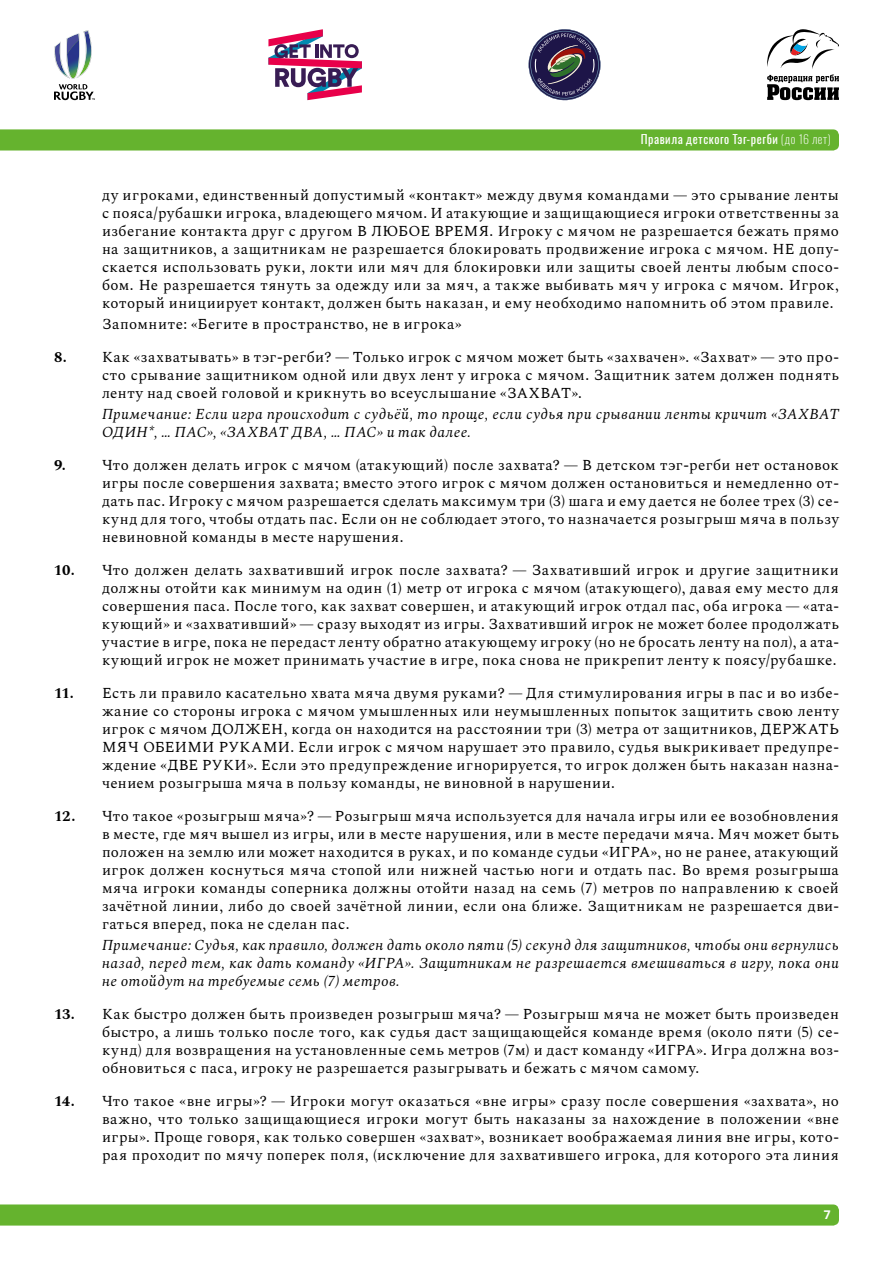
<style>
.page{position:relative;width:893px;height:1263px;background:#fff}
.page>*{position:absolute;margin:0;border:0;box-sizing:border-box;transform-origin:0 0}
.t1{font:15px/18px "Spectral";letter-spacing:.035em;color:#000;text-align:justify}
.t2{font:italic 15px/18px "Spectral";letter-spacing:.025em;color:#000}
.t3{font:700 15px "Spectral";color:#000}
.t4{font:12px "Oswald";letter-spacing:.045em;color:#fff}
.t5{font:700 12px "Open Sans";color:#fff}
.s1{font-weight:200}
.s2{font-weight:700}
</style>
<div class="page">
<div style="left:0;top:129px;width:839px;height:21px;background:#65b32e"></div>
<div style="left:0;top:1204px;width:839px;height:21px;background:#65b32e"></div>
<svg style="left:54px;top:30px;width:41px;height:70px"></svg>
<svg style="left:767px;top:29px;width:72px;height:71px"></svg>
<svg style="left:268px;top:29px;width:94px;height:71px"></svg>
<svg style="left:528px;top:29px;width:73px;height:72px"></svg>
<p class="t4" style="left:641px;top:130px;width:191px">Правила детского Тэг-регби <span class="s1">(до 16 лет)</span></p>
<p class="t1" style="left:102px;top:185px;width:738px">ду игроками, единственный допустимый «контакт» между двумя командами — это срывание ленты с пояса/рубашки игрока, владеющего мячом. И атакующие и защищающиеся игроки ответственны за избегание контакта друг с другом В ЛЮБОЕ ВРЕМЯ. Игроку с мячом не разрешается бежать прямо на защитников, а защитникам не разрешается блокировать продвижение игрока с мячом. НЕ допу&shy;скается использовать руки, локти или мяч для блокировки или защиты своей ленты любым спосо&shy;бом. Не разрешается тянуть за одежду или за мяч, а также выбивать мяч у игрока с мячом. Игрок, который инициирует контакт, должен быть наказан, и ему необходимо напомнить об этом правиле.</p>
<p class="t1" style="left:102px;top:314px;width:361px">Запомните: «Бегите в пространство, не в игрока»</p>
<p class="t1" style="left:102px;top:347px;width:738px;text-indent:-48px"><span class="s2">8.</span> Как «захватывать» в тэг-регби? — Только игрок с мячом может быть «захвачен». «Захват» — это про&shy;сто срывание защитником одной или двух лент у игрока с мячом. Защитник затем должен поднять ленту над своей головой и крикнуть во всеуслышание «ЗАХВАТ».</p>
<p class="t2" style="left:102px;top:404px;width:738px">Примечание: Если игра происходит с судьёй, то проще, если судья при срывании ленты кричит «ЗАХВАТ<br>ОДИН*, … ПАС», «ЗАХВАТ ДВА, … ПАС» и так далее.</p>
<p class="t3" style="left:54px;top:454px;width:13px">9.</p>
<p class="t1" style="left:102px;top:455px;width:738px">Что должен делать игрок с мячом (атакующий) после захвата? — В детском тэг-регби нет остановок игры после совершения захвата; вместо этого игрок с мячом должен остановиться и немедленно от&shy;дать пас. Игроку с мячом разрешается сделать максимум три (3) шага и ему дается не более трех (3) се&shy;кунд для того, чтобы отдать пас. Если он не соблюдает этого, то назначается розыгрыш мяча в пользу невиновной команды в месте нарушения.</p>
<p class="t1" style="left:102px;top:560px;width:738px;text-indent:-48px"><span class="s2">10.</span> Что должен делать захвативший игрок после захвата? — Захвативший игрок и другие защитники должны отойти как минимум на один (1) метр от игрока с мячом (атакующего), давая ему место для совершения паса. После того, как захват совершен, и атакующий игрок отдал пас, оба игрока — «ата&shy;кующий» и «захвативший» — сразу выходят из игры. Захвативший игрок не может более продолжать участие в игре, пока не передаст ленту обратно атакующему игроку (но не бросать ленту на пол), а ата&shy;кующий игрок не может принимать участие в игре, пока снова не прикрепит ленту к поясу/рубашке.</p>
<p class="t1" style="left:102px;top:683px;width:738px;text-indent:-48px"><span class="s2">11.</span> Есть ли правило касательно хвата мяча двумя руками? — Для стимулирования игры в пас и во избе&shy;жание со стороны игрока с мячом умышленных или неумышленных попыток защитить свою ленту игрок с мячом ДОЛЖЕН, когда он находится на расстоянии три (3) метра от защитников, ДЕРЖАТЬ МЯЧ ОБЕИМИ РУКАМИ. Если игрок с мячом нарушает это правило, судья выкрикивает предупре&shy;ждение «ДВЕ РУКИ». Если это предупреждение игнорируется, то игрок должен быть наказан назна&shy;чением розыгрыша мяча в пользу команды, не виновной в нарушении.</p>
<p class="t1" style="left:102px;top:806px;width:738px;text-indent:-48px"><span class="s2">12.</span> Что такое «розыгрыш мяча»? — Розыгрыш мяча используется для начала игры или ее возобновления в месте, где мяч вышел из игры, или в месте нарушения, или в месте передачи мяча. Мяч может быть положен на землю или может находится в руках, и по команде судьи «ИГРА», но не ранее, атакующий игрок должен коснуться мяча стопой или нижней частью ноги и отдать пас. Во время розыгрыша мяча игроки команды соперника должны отойти назад на семь (7) метров по направлению к своей зачётной линии, либо до своей зачётной линии, если она ближе. Защитникам не разрешается дви&shy;гаться вперед, пока не сделан пас.</p>
<p class="t2" style="left:102px;top:935px;width:738px;text-align:justify">Примечание: Судья, как правило, должен дать около пяти (5) секунд для защитников, чтобы они вернулись назад, перед тем, как дать команду «ИГРА». Защитникам не разрешается вмешиваться в игру, пока они не отойдут на требуемые семь (7) метров.</p>
<p class="t1" style="left:102px;top:1004px;width:738px;text-indent:-48px"><span class="s2">13.</span> Как быстро должен быть произведен розыгрыш мяча? — Розыгрыш мяча не может быть произведен быстро, а лишь только после того, как судья даст защищающейся команде время (около пяти (5) се&shy;кунд) для возвращения на установленные семь метров (7м) и даст команду «ИГРА». Игра должна воз&shy;обновиться с паса, игроку не разрешается разыгрывать и бежать с мячом самому.</p>
<p class="t1" style="left:102px;top:1091px;width:738px;text-indent:-48px"><span class="s2">14.</span> Что такое «вне игры»? — Игроки могут оказаться «вне игры» сразу после совершения «захвата», но важно, что только защищающиеся игроки могут быть наказаны за нахождение в положении «вне игры». Проще говоря, как только совершен «захват», возникает воображаемая линия вне игры, кото&shy;рая проходит по мячу поперек поля, (исключение для захватившего игрока, для которого эта линия</p>
<p class="t5" style="left:824px;top:1206px;width:8px">7</p>
</div>
